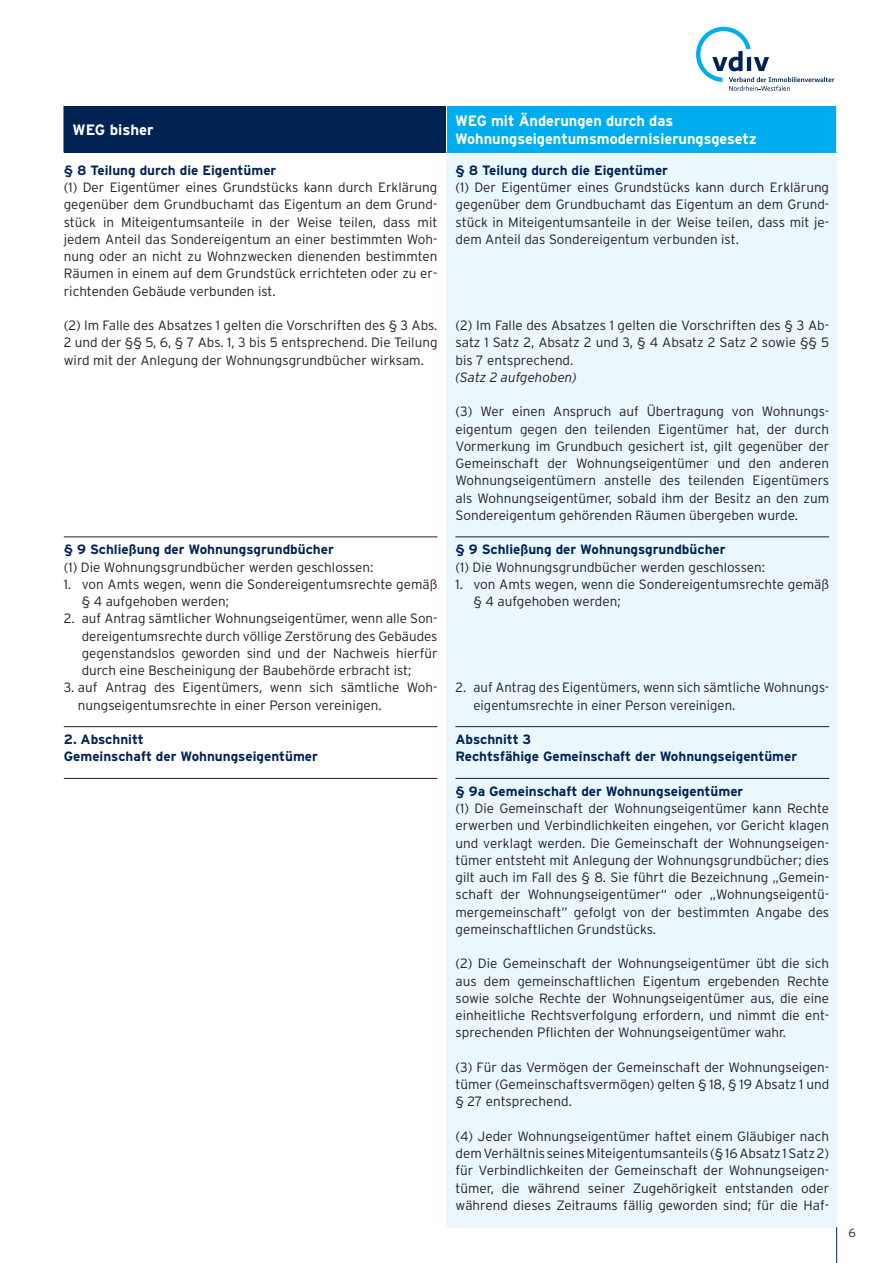
<style>
.page{position:relative;width:893px;height:1263px;background:#fff}
.page>*{position:absolute;margin:0;border:0;box-sizing:border-box;transform-origin:0 0}
.t1{font:700 15px/18px "Interstate";color:#fff}
.t2{font:300 13.5px/17.2px "Interstate";color:#231f20;text-align:justify}
.t3{font:700 13.5px/17.2px "Interstate";color:#002354}
.t4{font:italic 300 13.5px "Interstate";color:#231f20}
.t5{font:300 12px "Interstate";color:#231f20}
</style>
<div class="page">
<div style="left:446px;top:141px;width:391px;height:1086px;background:#eaf7fd"></div>
<svg style="left:696px;top:27px;width:138px;height:64px"></svg>
<hr style="left:836px;top:1227px;width:1px;height:36px;background:#002354">
<div style="left:64px;top:106px;width:382px;height:47px;background:#002354"></div>
<div style="left:446px;top:106px;width:391px;height:47px;background:#00aeef"></div>
<hr style="left:446px;top:106px;width:1px;height:47px;background:#fff">
<hr style="left:836px;top:106px;width:1px;height:47px;background:#fff">
<hr style="left:64px;top:537px;width:373px;height:1px;background:#231f20">
<hr style="left:64px;top:726px;width:373px;height:1px;background:#231f20">
<hr style="left:64px;top:778px;width:373px;height:1px;background:#231f20">
<hr style="left:455px;top:537px;width:374px;height:1px;background:#231f20">
<hr style="left:455px;top:726px;width:374px;height:1px;background:#231f20">
<hr style="left:455px;top:778px;width:374px;height:1px;background:#231f20">
<p class="t1" style="left:72px;top:121px;width:83px">WEG bisher</p>
<p class="t1" style="left:455px;top:112px;width:303px">WEG mit Änderungen durch das<br>Wohnungseigentumsmodernisierungsgesetz</p>
<p class="t3" style="left:64px;top:161px;width:214px">§ 8 Teilung durch die Eigentümer</p>
<p class="t2" style="left:64px;top:179px;width:375px">(1) Der Eigentümer eines Grundstücks kann durch Erklärung gegenüber dem Grundbuchamt das Eigentum an dem Grund&shy;stück in Miteigentumsanteile in der Weise teilen, dass mit jedem Anteil das Sondereigentum an einer bestimmten Woh&shy;nung oder an nicht zu Wohnzwecken dienenden bestimmten Räumen in einem auf dem Grundstück errichteten oder zu er&shy;richtenden Gebäude verbunden ist.</p>
<p class="t2" style="left:64px;top:317px;width:375px">(2) Im Falle des Absatzes 1 gelten die Vorschriften des § 3 Abs.<br>2 und der §§ 5, 6, § 7 Abs. 1, 3 bis 5 entsprechend. Die Teilung wird mit der Anlegung der Wohnungsgrundbücher wirksam.</p>
<p class="t3" style="left:455px;top:161px;width:214px">§ 8 Teilung durch die Eigentümer</p>
<p class="t2" style="left:455px;top:179px;width:375px">(1) Der Eigentümer eines Grundstücks kann durch Erklärung gegenüber dem Grundbuchamt das Eigentum an dem Grund&shy;stück in Miteigentumsanteile in der Weise teilen, dass mit je&shy;dem Anteil das Sondereigentum verbunden ist.</p>
<p class="t2" style="left:455px;top:317px;width:375px">(2) Im Falle des Absatzes 1 gelten die Vorschriften des § 3 Ab&shy;satz 1 Satz 2, Absatz 2 und 3, § 4 Absatz 2 Satz 2 sowie §§ 5 bis 7 entsprechend.</p>
<p class="t4" style="left:455px;top:369px;width:123px">(Satz 2 aufgehoben)</p>
<p class="t2" style="left:455px;top:403px;width:375px">(3) Wer einen Anspruch auf Übertragung von Wohnungs&shy;eigentum gegen den teilenden Eigentümer hat, der durch Vormerkung im Grundbuch gesichert ist, gilt gegenüber der Gemeinschaft der Wohnungseigentümer und den anderen Wohnungseigentümern anstelle des teilenden Eigentümers als Wohnungseigentümer, sobald ihm der Besitz an den zum Sondereigentum gehörenden Räumen übergeben wurde.</p>
<p class="t3" style="left:455px;top:541px;width:272px">§ 9 Schließung der Wohnungsgrundbücher</p>
<p class="t2" style="left:455px;top:558px;width:311px">(1) Die Wohnungsgrundbücher werden geschlossen:</p>
<p class="t2" style="left:473px;top:575px;width:357px;text-indent:-18px">1. von Amts wegen, wenn die Sondereigentumsrechte gemäß § 4 aufgehoben werden;</p>
<p class="t3" style="left:64px;top:541px;width:272px">§ 9 Schließung der Wohnungsgrundbücher</p>
<p class="t2" style="left:64px;top:558px;width:311px">(1) Die Wohnungsgrundbücher werden geschlossen:</p>
<p class="t2" style="left:82px;top:575px;width:357px;text-indent:-18px">1. von Amts wegen, wenn die Sondereigentumsrechte gemäß § 4 aufgehoben werden;</p>
<p class="t2" style="left:82px;top:610px;width:357px;text-indent:-18px">2. auf Antrag sämtlicher Wohnungseigentümer, wenn alle Son&shy;dereigentumsrechte durch völlige Zerstörung des Gebäudes gegenstandslos geworden sind und der Nachweis hierfür durch eine Bescheinigung der Baubehörde erbracht ist;</p>
<p class="t2" style="left:78px;top:679px;width:361px;text-indent:-14px">3. auf Antrag des Eigentümers, wenn sich sämtliche Woh&shy;nungseigentumsrechte in einer Person vereinigen.</p>
<p class="t3" style="left:64px;top:731px;width:256px">2. Abschnitt<br>Gemeinschaft der Wohnungseigentümer</p>
<p class="t2" style="left:473px;top:679px;width:357px;text-indent:-18px">2. auf Antrag des Eigentümers, wenn sich sämtliche Wohnungs&shy;eigentumsrechte in einer Person vereinigen.</p>
<p class="t3" style="left:455px;top:731px;width:343px">Abschnitt 3<br>Rechtsfähige Gemeinschaft der Wohnungseigentümer</p>
<p class="t3" style="left:455px;top:782px;width:289px">§ 9a Gemeinschaft der Wohnungseigentümer</p>
<p class="t2" style="left:455px;top:800px;width:375px">(1) Die Gemeinschaft der Wohnungseigentümer kann Rechte erwerben und Verbindlichkeiten eingehen, vor Gericht klagen und verklagt werden. Die Gemeinschaft der Wohnungseigen&shy;tümer entsteht mit Anlegung der Wohnungsgrundbücher; dies gilt auch im Fall des § 8. Sie führt die Bezeichnung „Gemein&shy;schaft der Wohnungseigentümer“ oder „Wohnungseigentü&shy;mergemeinschaft” gefolgt von der bestimmten Angabe des gemeinschaftlichen Grundstücks.</p>
<p class="t2" style="left:455px;top:955px;width:375px">(2) Die Gemeinschaft der Wohnungseigentümer übt die sich aus dem gemeinschaftlichen Eigentum ergebenden Rechte sowie solche Rechte der Wohnungseigentümer aus, die eine einheitliche Rechtsverfolgung erfordern, und nimmt die ent&shy;sprechenden Pflichten der Wohnungseigentümer wahr.</p>
<p class="t2" style="left:455px;top:1058px;width:375px">(3) Für das Vermögen der Gemeinschaft der Wohnungseigen&shy;tümer (Gemeinschaftsvermögen) gelten § 18, § 19 Absatz 1 und § 27 entsprechend.</p>
<p class="t2" style="left:455px;top:1127px;width:375px">(4) Jeder Wohnungseigentümer haftet einem Gläubiger nach dem Verhältnis seines Miteigentumsanteils (§ 16 Absatz 1 Satz 2) für Verbindlichkeiten der Gemeinschaft der Wohnungseigen&shy;tümer, die während seiner Zugehörigkeit entstanden oder während dieses Zeitraums fällig geworden sind; für die Haf-</p>
<p class="t5" style="left:848px;top:1226px;width:9px">6</p>
</div>
